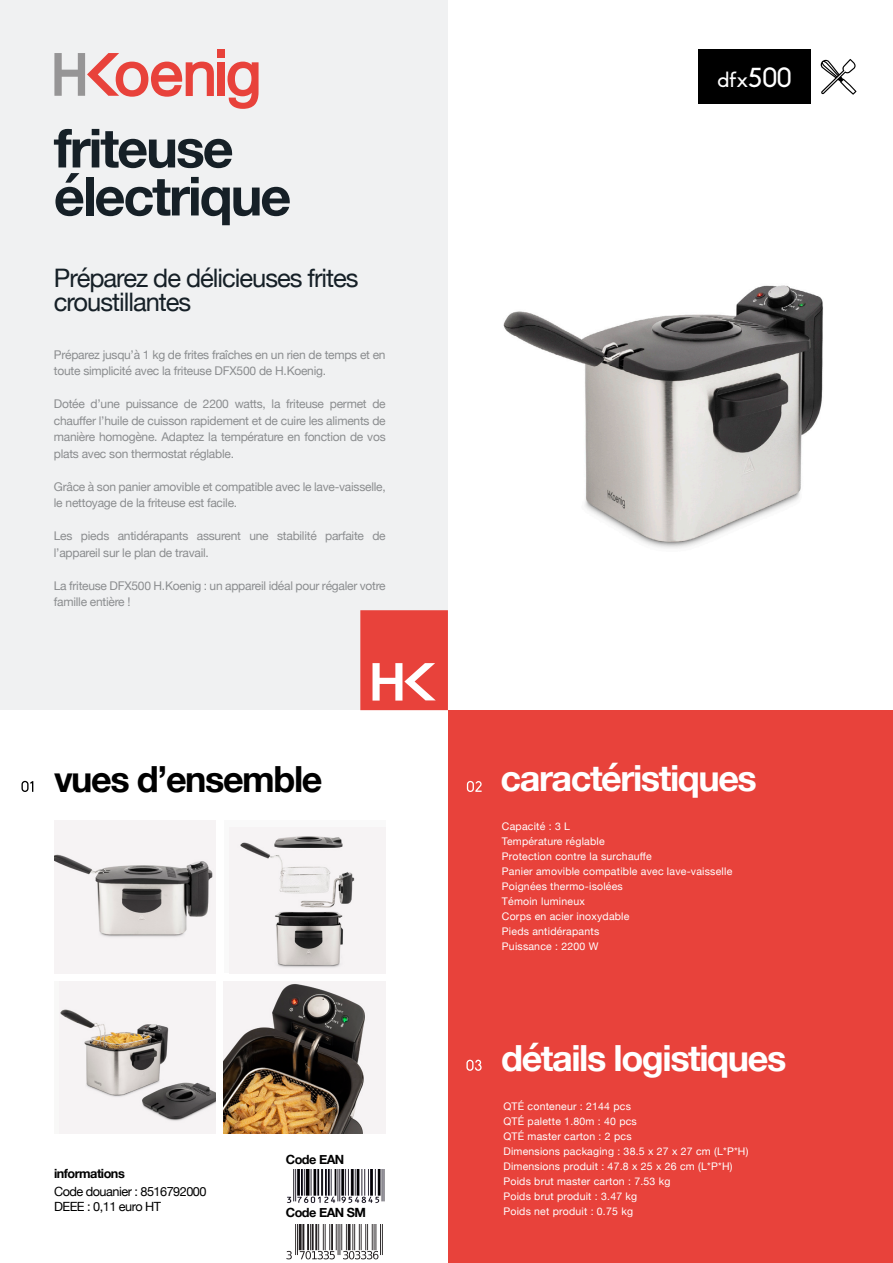
<style>
.page{position:relative;width:893px;height:1263px;background:#fff}
.page>*{position:absolute;margin:0;border:0;box-sizing:border-box;transform-origin:0 0}
.t1{font:700 54px "Helvetica Neue";letter-spacing:-.04em;color:#162027}
.t2{font:700 36px "Helvetica Neue";letter-spacing:-.04em;color:#fff}
.t3{font:700 36px "Helvetica Neue";letter-spacing:-.04em;color:#000}
.t4{font:25.5px/24px "Helvetica Neue";letter-spacing:-.04em;color:#162027}
.t5{font:21px "Biko";color:#fff}
.t6{font:12.75px/18px "Helvetica Neue";letter-spacing:-.04em;color:#000}
.t7{font:700 12.75px "Helvetica Neue";letter-spacing:-.04em;color:#000}
.t8{font:12px/16.5px "Helvetica Neue";letter-spacing:-.02em;color:#8b8d8f}
.Fiche-technique{font:10.5px "Helvetica Neue";letter-spacing:.02em;color:#fff}
.s1{font-weight:700}
.s2{font-size:27px}
</style>
<div class="page">
<div style="left:0;top:0;width:448px;height:710px;background:#f0f1f2"></div>
<div style="left:448px;top:710px;width:445px;height:553px;background:#e8423b"></div>
<svg style="left:360px;top:610px;width:88px;height:100px;background:#ea5953"></svg>
<div style="left:218px;top:49px;width:7px;height:8px;background:#e8423b"></div>
<div style="left:218px;top:62px;width:7px;height:34px;background:#e8423b"></div>
<svg style="left:54px;top:53px;width:160px;height:44px"></svg>
<svg style="left:227px;top:62px;width:32px;height:47px"></svg>
<svg style="left:21px;top:781px;width:12px;height:11px"></svg>
<svg style="left:466px;top:1060px;width:16px;height:11px"></svg>
<svg style="left:467px;top:781px;width:15px;height:11px"></svg>
<svg style="left:821px;top:59px;width:35px;height:36px"></svg>
<div style="left:699px;top:50px;width:112px;height:54px;background:#000"></div>
<img style="left:287px;top:1170px;width:98px;height:33px">
<img style="left:54px;top:821px;width:162px;height:152px">
<div style="left:224px;top:821px;width:162px;height:152px;background:#f9f9f9"></div>
<img style="left:240px;top:836px;width:115px;height:132px">
<div style="left:54px;top:982px;width:162px;height:152px;background:#f8f8f7"></div>
<img style="left:60px;top:1009px;width:156px;height:112px">
<img style="left:224px;top:982px;width:162px;height:152px">
<img style="left:286px;top:1224px;width:97px;height:35px">
<img style="left:503px;top:285px;width:320px;height:263px">
<p class="t1" style="left:54px;top:106px;width:181px">friteuse</p>
<p class="t1" style="left:54px;top:154px;width:239px">électrique</p>
<p class="t4" style="left:54px;top:268px;width:306px">Préparez de délicieuses frites croustillantes</p>
<p class="t8" style="left:54px;top:347px;width:333px">Préparez jusqu’à 1 kg de frites fraîches en un rien de temps et en toute simplicité avec la friteuse DFX500 de H.Koenig.</p>
<p class="t8" style="left:54px;top:396px;width:333px;text-align:justify">Dotée d’une puissance de 2200 watts, la friteuse permet de chauffer l’huile de cuisson rapidement et de cuire les aliments de manière homogène. Adaptez la température en fonction de vos plats avec son thermostat réglable.</p>
<p class="t8" style="left:54px;top:479px;width:333px">Grâce à son panier amovible et compatible avec le lave-vaisselle, le nettoyage de la friteuse est facile.</p>
<p class="t8" style="left:54px;top:528px;width:333px">Les pieds antidérapants assurent une stabilité parfaite de l’appareil sur le plan de travail.</p>
<p class="t8" style="left:54px;top:578px;width:333px">La friteuse DFX500 H.Koenig : un appareil idéal pour régaler votre famille entière !</p>
<p class="t3" style="left:54px;top:750px;width:270px">vues d’ensemble</p>
<p class="t6" style="left:54px;top:1165px;width:154px"><span class="s1">informations<br></span>Code douanier : 8516792000</p>
<p class="t6" style="left:54px;top:1198px;width:109px">DEEE : 0,11 euro HT</p>
<p class="t7" style="left:286px;top:1149px;width:60px">Code EAN</p>
<p class="t7" style="left:286px;top:1202px;width:82px">Code EAN SM</p>
<p class="t5" style="left:717px;top:68px;width:77px">dfx<span class="s2">500</span></p>
<p class="t2" style="left:501px;top:750px;width:258px">caractéristiques</p>
<p class="Fiche-technique" style="left:502px;top:818px;width:70px">Capacité : 3 L</p>
<p class="Fiche-technique" style="left:502px;top:833px;width:104px">Température réglable</p>
<p class="Fiche-technique" style="left:502px;top:848px;width:151px">Protection contre la surchauffe</p>
<p class="Fiche-technique" style="left:502px;top:863px;width:232px">Panier amovible compatible avec lave-vaisselle</p>
<p class="Fiche-technique" style="left:502px;top:878px;width:122px">Poignées thermo-isolées</p>
<p class="Fiche-technique" style="left:502px;top:893px;width:84px">Témoin lumineux</p>
<p class="Fiche-technique" style="left:502px;top:908px;width:129px">Corps en acier inoxydable</p>
<p class="Fiche-technique" style="left:502px;top:923px;width:99px">Pieds antidérapants</p>
<p class="Fiche-technique" style="left:502px;top:938px;width:98px">Puissance : 2200 W</p>
<p class="t2" style="left:501px;top:1030px;width:287px">détails logistiques</p>
<p class="Fiche-technique" style="left:503px;top:1099px;width:129px">QTÉ conteneur : 2144 pcs</p>
<p class="Fiche-technique" style="left:503px;top:1114px;width:135px">QTÉ palette 1.80m : 40 pcs</p>
<p class="Fiche-technique" style="left:503px;top:1129px;width:130px">QTÉ master carton : 2 pcs</p>
<p class="Fiche-technique" style="left:503px;top:1144px;width:247px">Dimensions packaging : 38.5 x 27 x 27 cm (L*P*H)</p>
<p class="Fiche-technique" style="left:503px;top:1159px;width:231px">Dimensions produit : 47.8 x 25 x 26 cm (L*P*H)</p>
<p class="Fiche-technique" style="left:503px;top:1174px;width:169px">Poids brut master carton : 7.53 kg</p>
<p class="Fiche-technique" style="left:503px;top:1189px;width:135px">Poids brut produit : 3.47 kg</p>
<p class="Fiche-technique" style="left:503px;top:1204px;width:131px">Poids net produit : 0.75 kg</p>
</div>
